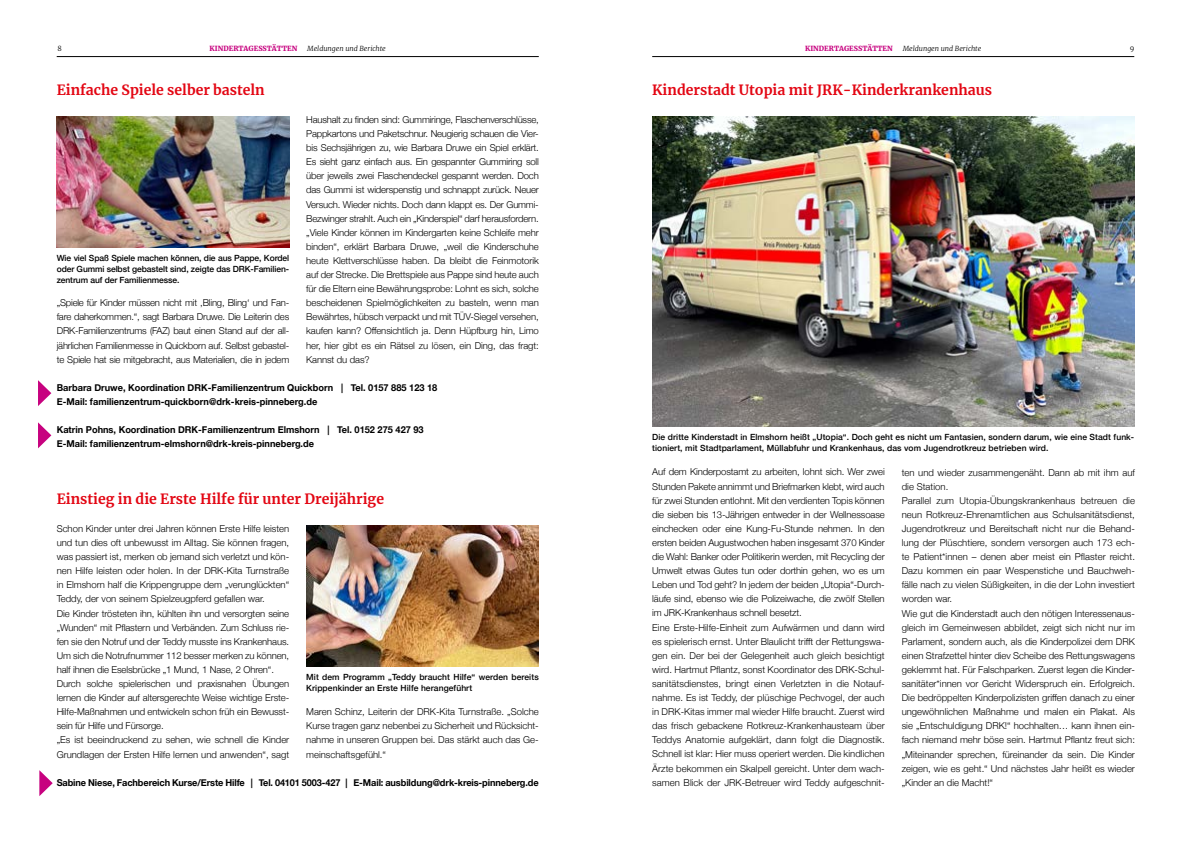
<style>
.page{position:relative;width:1191px;height:842px;background:#fff}
.page>*{position:absolute;margin:0;border:0;box-sizing:border-box;transform-origin:0 0}
.t1{font:700 14px "Merriweather";color:#e30613}
.t2{font:300 9.5px/14.1px "Helvetica Neue";color:#000;text-align:justify}
.t3{font:700 9.5px/14.1px "Helvetica Neue";color:#000}
.t4{font:500 8.5px/11px "Helvetica Neue";letter-spacing:.01em;color:#000}
.t5{font:italic 300 7px "Merriweather";color:#000}
.t6{font:900 7px "Merriweather";color:#c7027f}
.t7{font:300 7px "Merriweather";color:#000}
</style>
<div class="page">
<img style="left:57px;top:116px;width:232px;height:131px">
<hr style="left:652px;top:56px;width:482px;height:1px;background:#000">
<img style="left:306px;top:525px;width:233px;height:141px">
<hr style="left:57px;top:56px;width:482px;height:1px;background:#000">
<svg style="left:39px;top:770px;width:14px;height:26px"></svg>
<img style="left:652px;top:116px;width:482px;height:310px">
<svg style="left:38px;top:422px;width:13px;height:26px"></svg>
<svg style="left:38px;top:380px;width:13px;height:26px"></svg>
<p class="t6" style="left:210px;top:43px;width:89px">KINDERTAGESSTÄTTEN</p>
<p class="t5" style="left:307px;top:43px;width:80px">Meldungen und Berichte</p>
<p class="t6" style="left:805px;top:43px;width:89px">KINDERTAGESSTÄTTEN</p>
<p class="t5" style="left:902px;top:43px;width:80px">Meldungen und Berichte</p>
<p class="t7" style="left:57px;top:43px;width:6px">8</p>
<p class="t7" style="left:1129px;top:43px;width:6px">9</p>
<h1 class="t1" style="left:57px;top:80px;width:210px">Einfache Spiele selber basteln</h1>
<p class="t4" style="left:57px;top:252px;width:234px;text-align:justify">Wie viel Spaß Spiele machen können, die aus Pappe, Kordel oder Gummi selbst gebastelt sind, zeigte das DRK-Familien&shy;zentrum auf der Familienmesse.</p>
<p class="t2" style="left:57px;top:295px;width:234px">„Spiele für Kinder müssen nicht mit ‚Bling, Bling‘ und Fan&shy;fare daherkommen.“, sagt Barbara Druwe. Die Leiterin des DRK-Familienzentrums (FAZ) baut einen Stand auf der all&shy;jährlichen Familienmesse in Quickborn auf. Selbst gebastel&shy;te Spiele hat sie mitgebracht, aus Materialien, die in jedem</p>
<p class="t2" style="left:306px;top:112px;width:234px">Haushalt zu finden sind: Gummiringe, Flaschenverschlüsse, Pappkartons und Paketschnur. Neugierig schauen die Vier&shy;bis Sechsjährigen zu, wie Barbara Druwe ein Spiel erklärt.<br>Es sieht ganz einfach aus. Ein gespannter Gummiring soll über jeweils zwei Flaschendeckel gespannt werden. Doch das Gummi ist widerspenstig und schnappt zurück. Neuer Versuch. Wieder nichts. Doch dann klappt es. Der Gummi-Bezwinger strahlt. Auch ein „Kinderspiel“ darf herausfordern. „Viele Kinder können im Kindergarten keine Schleife mehr binden“, erklärt Barbara Druwe, „weil die Kinderschuhe heute Klettverschlüsse haben. Da bleibt die Feinmotorik auf der Strecke. Die Brettspiele aus Pappe sind heute auch für die Eltern eine Bewährungsprobe: Lohnt es sich, solche bescheidenen Spielmöglichkeiten zu basteln, wenn man Bewährtes, hübsch verpackt und mit TÜV-Siegel versehen, kaufen kann? Offensichtlich ja. Denn Hüpfburg hin, Limo her, hier gibt es ein Rätsel zu lösen, ein Ding, das fragt:<br>Kannst du das?</p>
<p class="t3" style="left:57px;top:381px;width:382px">Barbara Druwe, Koordination DRK-Familienzentrum Quickborn | Tel. 0157 885 123 18<br>E-Mail: familienzentrum-quickborn@drk-kreis-pinneberg.de</p>
<p class="t3" style="left:57px;top:423px;width:368px">Katrin Pohns, Koordination DRK-Familienzentrum Elmshorn | Tel. 0152 275 427 93<br>E-Mail: familienzentrum-elmshorn@drk-kreis-pinneberg.de</p>
<h1 class="t1" style="left:57px;top:489px;width:329px">Einstieg in die Erste Hilfe für unter Dreijährige</h1>
<p class="t2" style="left:57px;top:521px;width:234px;text-align:left">Schon Kinder unter drei Jahren können Erste Hilfe leisten und tun dies oft unbewusst im Alltag. Sie können fragen, was passiert ist, merken ob jemand sich verletzt und kön&shy;nen Hilfe leisten oder holen. In der DRK-Kita Turnstraße in Elmshorn half die Krippengruppe dem „verunglückten“ Teddy, der von seinem Spielzeugpferd gefallen war.<br>Die Kinder trösteten ihn, kühlten ihn und versorgten seine „Wunden“ mit Pflastern und Verbänden. Zum Schluss rie&shy;fen sie den Notruf und der Teddy musste ins Krankenhaus.<br>Um sich die Notrufnummer 112 besser merken zu können, half ihnen die Eselsbrücke „1 Mund, 1 Nase, 2 Ohren“.<br>Durch solche spielerischen und praxisnahen Übungen lernen die Kinder auf altersgerechte Weise wichtige Erste-Hilfe-Maßnahmen und entwickeln schon früh ein Bewusst&shy;sein für Hilfe und Fürsorge.<br>„Es ist beeindruckend zu sehen, wie schnell die Kinder Grundlagen der Ersten Hilfe lernen und anwenden“, sagt</p>
<p class="t4" style="left:306px;top:671px;width:234px">Mit dem Programm „Teddy braucht Hilfe“ werden bereits<br>Krippenkinder an Erste Hilfe herangeführt</p>
<p class="t2" style="left:306px;top:704px;width:234px">Maren Schinz, Leiterin der DRK-Kita Turnstraße. „Solche Kurse tragen ganz nebenbei zu Sicherheit und Rücksicht&shy;nahme in unseren Gruppen bei. Das stärkt auch das Ge&shy;meinschaftsgefühl.“</p>
<p class="t3" style="left:57px;top:775px;width:483px">Sabine Niese, Fachbereich Kurse/Erste Hilfe | Tel. 04101 5003-427 | E-Mail: ausbildung@drk-kreis-pinneberg.de</p>
<h1 class="t1" style="left:652px;top:80px;width:341px">Kinderstadt Utopia mit JRK-Kinderkrankenhaus</h1>
<p class="t4" style="left:652px;top:431px;width:483px">Die dritte Kinderstadt in Elmshorn heißt „Utopia“. Doch geht es nicht um Fantasien, sondern darum, wie eine Stadt funk&shy;tioniert, mit Stadtparlament, Müllabfuhr und Krankenhaus, das vom Jugendrotkreuz betrieben wird.</p>
<p class="t2" style="left:901px;top:464px;width:235px;text-align:left">ten und wieder zusammengenäht. Dann ab mit ihm auf die Station.<br>Parallel zum Utopia-Übungskrankenhaus betreuen die neun Rotkreuz-Ehrenamtlichen aus Schulsanitätsdienst, Jugendrotkreuz und Bereitschaft nicht nur die Behand&shy;lung der Plüschtiere, sondern versorgen auch 173 ech&shy;te Patient*innen – denen aber meist ein Pflaster reicht.<br>Dazu kommen ein paar Wespenstiche und Bauchweh&shy;fälle nach zu vielen Süßigkeiten, in die der Lohn investiert worden war.<br>Wie gut die Kinderstadt auch den nötigen Interessenaus&shy;gleich im Gemeinwesen abbildet, zeigt sich nicht nur im Parlament, sondern auch, als die Kinderpolizei dem DRK einen Strafzettel hinter diev Scheibe des Rettungswagens geklemmt hat. Für Falschparken. Zuerst legen die Kinder&shy;sanitäter*innen vor Gericht Widerspruch ein. Erfolgreich.<br>Die bedröppelten Kinderpolizisten griffen danach zu einer ungewöhnlichen Maßnahme und malen ein Plakat. Als sie „Entschuldigung DRK!“ hochhalten… kann ihnen ein&shy;fach niemand mehr böse sein. Hartmut Pflantz freut sich: „Miteinander sprechen, füreinander da sein. Die Kinder zeigen, wie es geht.“ Und nächstes Jahr heißt es wieder „Kinder an die Macht!“</p>
<p class="t2" style="left:652px;top:464px;width:234px;text-align:left">Auf dem Kinderpostamt zu arbeiten, lohnt sich. Wer zwei Stunden Pakete annimmt und Briefmarken klebt, wird auch für zwei Stunden entlohnt. Mit den verdienten Topis können die sieben bis 13-Jährigen entweder in der Wellnessoase einchecken oder eine Kung-Fu-Stunde nehmen. In den ersten beiden Augustwochen haben insgesamt 370 Kinder die Wahl: Banker oder Politikerin werden, mit Recycling der Umwelt etwas Gutes tun oder dorthin gehen, wo es um Leben und Tod geht? In jedem der beiden „Utopia“-Durch&shy;läufe sind, ebenso wie die Polizeiwache, die zwölf Stellen im JRK-Krankenhaus schnell besetzt.<br>Eine Erste-Hilfe-Einheit zum Aufwärmen und dann wird es spielerisch ernst. Unter Blaulicht trifft der Rettungswa&shy;gen ein. Der bei der Gelegenheit auch gleich besichtigt wird. Hartmut Pflantz, sonst Koordinator des DRK-Schul&shy;sanitätsdienstes, bringt einen Verletzten in die Notauf&shy;nahme. Es ist Teddy, der plüschige Pechvogel, der auch in DRK-Kitas immer mal wieder Hilfe braucht. Zuerst wird das frisch gebackene Rotkreuz-Krankenhausteam über Teddys Anatomie aufgeklärt, dann folgt die Diagnostik.<br>Schnell ist klar: Hier muss operiert werden. Die kindlichen Ärzte bekommen ein Skalpell gereicht. Unter dem wach&shy;samen Blick der JRK-Betreuer wird Teddy aufgeschnit-</p>
</div>
